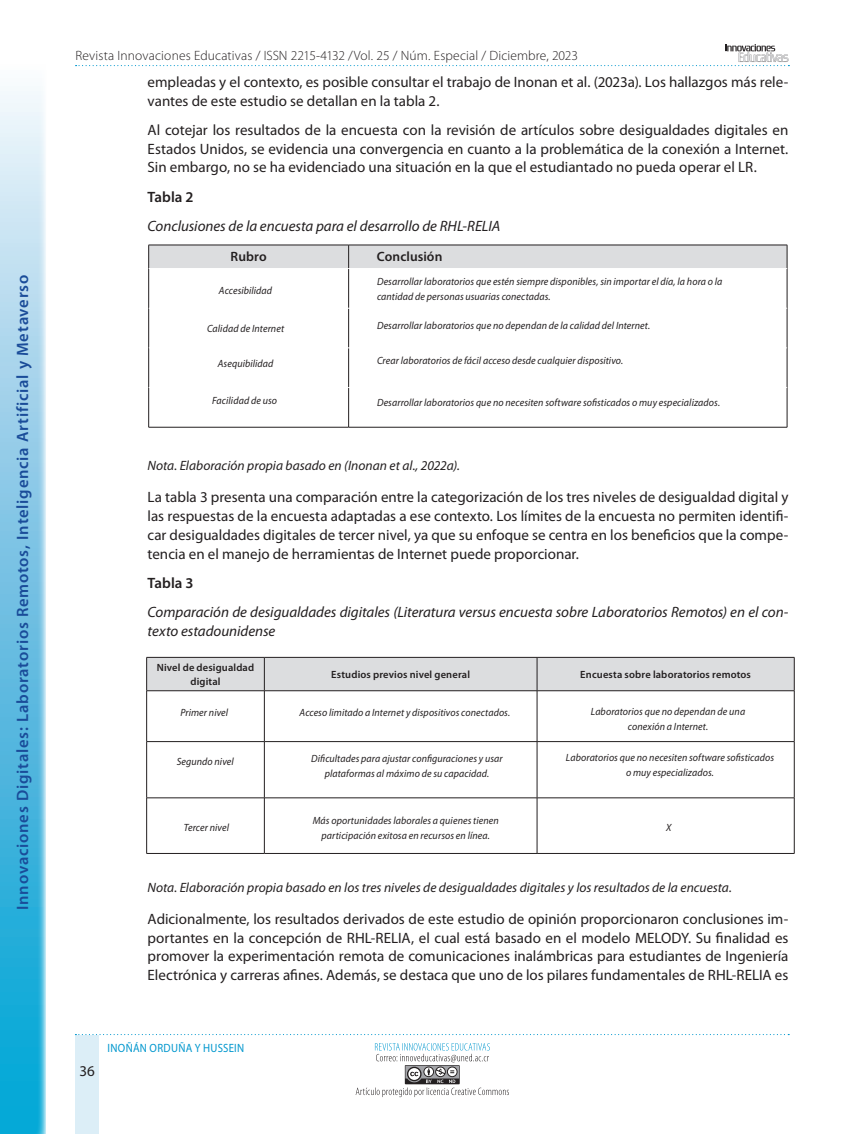
<style>
.page{position:relative;width:864px;height:1134px;background:#fff}
.page>*{position:absolute;margin:0;border:0;box-sizing:border-box;transform-origin:0 0}
.t1{font:600 16.5px "Myriad Pro";letter-spacing:.045em;color:#1a4c99}
.TEXTO_NORMAL{font:15px/18.8px "Myriad Pro";color:#231f20;text-align:justify}
.TEXTO_NORMAL-2{font:italic 15px/18.8px "Myriad Pro";letter-spacing:-.005em;color:#231f20}
.TEXTO_NORMAL-3{font:600 15px "Myriad Pro";color:#231f20}
.CUADRO_TIT{font:italic 13.5px "Myriad Pro";color:#231f20}
.t2{font:300 13.5px "Myriad Pro";letter-spacing:.01em;color:#231f20}
.CUADRO_ARRIBA{font:600 13.5px "Myriad Pro";letter-spacing:.005em;color:#231f20}
.t3{font:12px "Myriad Pro";letter-spacing:.03em;color:#0097ce;scale:.9 1}
.CUADRO_TXT{font:italic 10.5px/15px "Myriad Pro";letter-spacing:.01em;color:#231f20;text-align:center;scale:.95 1}
.CUADRO_ARRIBA-2{font:600 10.5px/13.5px "Myriad Pro";letter-spacing:.015em;color:#231f20;text-align:center}
</style>
<div class="page">
<svg style="left:76px;top:44px;width:713px;height:22px"></svg>
<div style="left:76px;top:1035px;width:23px;height:99px;background:#dceef7"></div>
<svg style="left:75px;top:1034px;width:714px;height:1px"></svg>
<svg style="left:356px;top:1043px;width:153px;height:54px"></svg>
<svg style="left:0;top:91px;width:46px;height:1043px;background:#78c7e5"></svg>
<div style="left:148px;top:245px;width:640px;height:24px;background:#dcdddf"></div>
<hr style="left:148px;top:269px;width:1px;height:39px;background:#231f20">
<hr style="left:348px;top:269px;width:1px;height:39px;background:#231f20">
<hr style="left:787px;top:269px;width:1px;height:39px;background:#231f20">
<hr style="left:148px;top:308px;width:1px;height:40px;background:#231f20">
<hr style="left:348px;top:308px;width:1px;height:40px;background:#231f20">
<hr style="left:787px;top:308px;width:1px;height:40px;background:#231f20">
<hr style="left:148px;top:348px;width:1px;height:40px;background:#231f20">
<hr style="left:348px;top:348px;width:1px;height:39px;background:#231f20">
<hr style="left:787px;top:348px;width:1px;height:40px;background:#231f20">
<hr style="left:148px;top:388px;width:1px;height:39px;background:#231f20">
<hr style="left:348px;top:388px;width:1px;height:39px;background:#231f20">
<hr style="left:787px;top:388px;width:1px;height:39px;background:#231f20">
<hr style="left:148px;top:427px;width:201px;height:1px;background:#231f20">
<hr style="left:349px;top:427px;width:438px;height:1px;background:#231f20">
<hr style="left:149px;top:268px;width:200px;height:1px;background:#fff">
<hr style="left:349px;top:268px;width:438px;height:1px;background:#fff">
<hr style="left:149px;top:308px;width:200px;height:1px;background:#fff">
<hr style="left:149px;top:348px;width:200px;height:1px;background:#fff">
<div style="left:147px;top:658px;width:647px;height:33px;background:#dcdddf"></div>
<hr style="left:146px;top:657px;width:118px;height:1px;background:#231f20">
<hr style="left:146px;top:658px;width:1px;height:33px;background:#231f20">
<hr style="left:264px;top:657px;width:273px;height:1px;background:#231f20">
<hr style="left:264px;top:658px;width:1px;height:33px;background:#231f20">
<hr style="left:537px;top:657px;width:257px;height:1px;background:#231f20">
<hr style="left:537px;top:658px;width:1px;height:33px;background:#231f20">
<hr style="left:794px;top:658px;width:1px;height:33px;background:#231f20">
<hr style="left:146px;top:691px;width:1px;height:50px;background:#231f20">
<hr style="left:264px;top:691px;width:1px;height:50px;background:#231f20">
<hr style="left:537px;top:691px;width:1px;height:50px;background:#231f20">
<hr style="left:794px;top:691px;width:1px;height:50px;background:#231f20">
<hr style="left:146px;top:742px;width:1px;height:56px;background:#231f20">
<hr style="left:264px;top:742px;width:1px;height:56px;background:#231f20">
<hr style="left:537px;top:742px;width:1px;height:56px;background:#231f20">
<hr style="left:794px;top:742px;width:1px;height:56px;background:#231f20">
<hr style="left:146px;top:798px;width:1px;height:55px;background:#231f20">
<hr style="left:264px;top:798px;width:1px;height:55px;background:#231f20">
<hr style="left:537px;top:798px;width:1px;height:55px;background:#231f20">
<hr style="left:794px;top:798px;width:1px;height:55px;background:#231f20">
<hr style="left:146px;top:691px;width:118px;height:1px;background:#231f20">
<hr style="left:264px;top:691px;width:273px;height:1px;background:#231f20">
<hr style="left:537px;top:691px;width:257px;height:1px;background:#231f20">
<hr style="left:146px;top:741px;width:118px;height:1px;background:#231f20">
<hr style="left:264px;top:741px;width:273px;height:1px;background:#231f20">
<hr style="left:537px;top:741px;width:257px;height:1px;background:#231f20">
<hr style="left:146px;top:798px;width:118px;height:1px;background:#231f20">
<hr style="left:264px;top:798px;width:273px;height:1px;background:#231f20">
<hr style="left:537px;top:798px;width:257px;height:1px;background:#231f20">
<hr style="left:146px;top:853px;width:118px;height:1px;background:#231f20">
<hr style="left:264px;top:853px;width:273px;height:1px;background:#231f20">
<hr style="left:537px;top:853px;width:257px;height:1px;background:#231f20">
<p class="t1" style="left:13px;top:910px;width:637px;rotate:-90deg">Innovaciones Digitales: Laboratorios Remotos, Inteligencia Artificial y Metaverso</p>
<p class="t2" style="left:76px;top:48px;width:504px">Revista Innovaciones Educativas / ISSN 2215-4132 /Vol. 25 / Núm. Especial / Diciembre, 2023</p>
<p class="TEXTO_NORMAL" style="left:148px;top:73px;width:642px">empleadas y el contexto, es posible consultar el trabajo de Inonan et al. (2023a). Los hallazgos más rele&shy;vantes de este estudio se detallan en la tabla 2.</p>
<p class="TEXTO_NORMAL" style="left:148px;top:121px;width:642px">Al cotejar los resultados de la encuesta con la revisión de artículos sobre desigualdades digitales en Estados Unidos, se evidencia una convergencia en cuanto a la problemática de la conexión a Internet.<br>Sin embargo, no se ha evidenciado una situación en la que el estudiantado no pueda operar el LR.</p>
<p class="TEXTO_NORMAL-3" style="left:148px;top:188px;width:48px">Tabla 2</p>
<p class="TEXTO_NORMAL-2" style="left:148px;top:217px;width:354px">Conclusiones de la encuesta para el desarrollo de RHL-RELIA</p>
<p class="CUADRO_ARRIBA" style="left:231px;top:249px;width:38px">Rubro</p>
<p class="CUADRO_ARRIBA" style="left:377px;top:249px;width:67px">Conclusión</p>
<p class="CUADRO_TXT" style="left:219px;top:283px;width:58px">Accesibilidad</p>
<p class="CUADRO_TXT" style="left:377px;top:275px;width:365px;text-align:left">Desarrollar laboratorios que estén siempre disponibles, sin importar el día, la hora o la cantidad de personas usuarias conectadas.</p>
<p class="CUADRO_TXT" style="left:377px;top:318px;width:289px">Desarrollar laboratorios que no dependan de la calidad del Internet.</p>
<p class="CUADRO_TXT" style="left:377px;top:353px;width:261px">Crear laboratorios de fácil acceso desde cualquier dispositivo.</p>
<p class="CUADRO_TXT" style="left:377px;top:395px;width:363px">Desarrollar laboratorios que no necesiten software sofisticados o muy especializados.</p>
<p class="CUADRO_TXT" style="left:207px;top:321px;width:83px">Calidad de Internet</p>
<p class="CUADRO_TXT" style="left:218px;top:356px;width:60px">Asequibilidad</p>
<p class="CUADRO_TXT" style="left:212px;top:393px;width:70px">Facilidad de uso</p>
<p class="CUADRO_TIT" style="left:148px;top:458px;width:314px">Nota. Elaboración propia basado en (Inonan et al., 2022a).</p>
<p class="TEXTO_NORMAL" style="left:148px;top:488px;width:642px">La tabla 3 presenta una comparación entre la categorización de los tres niveles de desigualdad digital y las respuestas de la encuesta adaptadas a ese contexto. Los límites de la encuesta no permiten identifi&shy;car desigualdades digitales de tercer nivel, ya que su enfoque se centra en los beneficios que la compe&shy;tencia en el manejo de herramientas de Internet puede proporcionar.</p>
<p class="TEXTO_NORMAL-3" style="left:148px;top:575px;width:48px">Tabla 3</p>
<p class="TEXTO_NORMAL-2" style="left:148px;top:603px;width:642px">Comparación de desigualdades digitales (Literatura versus encuesta sobre Laboratorios Remotos) en el con&shy;texto estadounidense</p>
<p class="CUADRO_ARRIBA-2" style="left:157px;top:661px;width:99px">Nivel de desigualdad digital</p>
<p class="CUADRO_ARRIBA-2" style="left:331px;top:668px;width:140px">Estudios previos nivel general</p>
<p class="CUADRO_ARRIBA-2" style="left:580px;top:668px;width:172px">Encuesta sobre laboratorios remotos</p>
<p class="CUADRO_TXT" style="left:180px;top:705px;width:52px">Primer nivel</p>
<p class="CUADRO_TXT" style="left:300px;top:705px;width:223px">Acceso limitado a Internet y dispositivos conectados.</p>
<p class="CUADRO_TXT" style="left:591px;top:704px;width:164px">Laboratorios que no dependan de una</p>
<p class="CUADRO_TXT" style="left:628px;top:719px;width:86px">conexión a Internet.</p>
<p class="CUADRO_TXT" style="left:177px;top:754px;width:62px">Segundo nivel</p>
<p class="CUADRO_TXT" style="left:311px;top:752px;width:203px">Dificultades para ajustar configuraciones y usar plataformas al máximo de su capacidad.</p>
<p class="CUADRO_TXT" style="left:566px;top:751px;width:221px">Laboratorios que no necesiten software sofisticados o muy especializados.</p>
<p class="CUADRO_TXT" style="left:313px;top:813px;width:198px">Más oportunidades laborales a quienes tienen participación exitosa en recursos en línea.</p>
<p class="CUADRO_TXT" style="left:666px;top:820px;width:7px">X</p>
<p class="CUADRO_TXT" style="left:184px;top:820px;width:49px">Tercer nivel</p>
<p class="CUADRO_TIT" style="left:148px;top:880px;width:586px">Nota. Elaboración propia basado en los tres niveles de desigualdades digitales y los resultados de la encuesta.</p>
<p class="TEXTO_NORMAL" style="left:148px;top:910px;width:642px">Adicionalmente, los resultados derivados de este estudio de opinión proporcionaron conclusiones im&shy;portantes en la concepción de RHL-RELIA, el cual está basado en el modelo MELODY. Su finalidad es promover la experimentación remota de comunicaciones inalámbricas para estudiantes de Ingeniería Electrónica y carreras afines. Además, se destaca que uno de los pilares fundamentales de RHL-RELIA es</p>
<p class="TEXTO_NORMAL" style="left:80px;top:1062px;width:17px">36</p>
<p class="t3" style="left:108px;top:1041px;width:153px">INOÑÁN ORDUÑA Y HUSSEIN</p>
</div>
